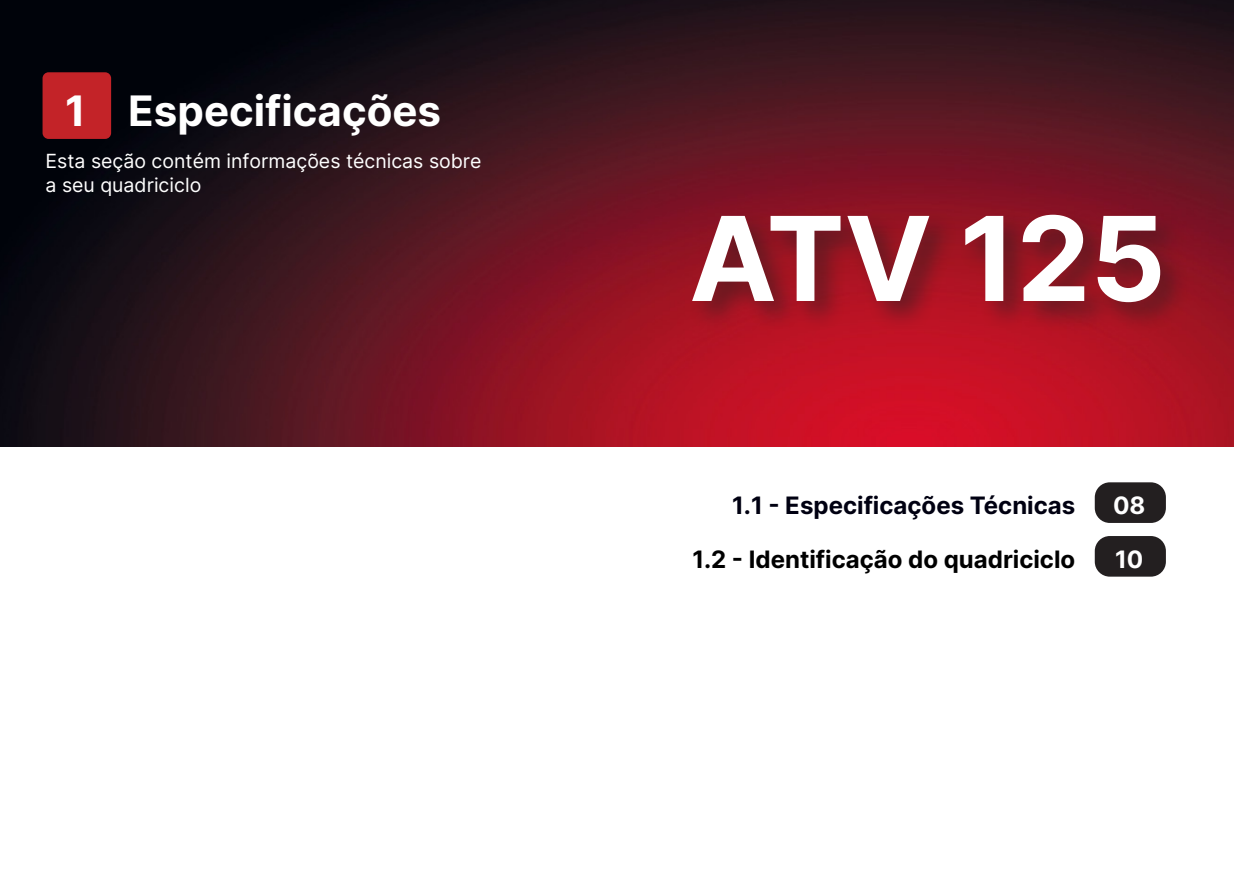
<style>
.page{position:relative;width:1234px;height:893px;background:#fff}
.page>*{position:absolute;margin:0;border:0;box-sizing:border-box;transform-origin:0 0}
.t1{font:700 117px "Inter";color:#fff}
.sub_título{font:700 42px "Inter";color:#fff}
.numero_indice{font:700 42px "Inter";color:#fff}
.numero_indice-2{font:700 24px "Inter";color:#000}
.numero_indice-3{font:700 24px "Inter";color:#001}
.numero_indice-4{font:700 24px "Inter";color:#fff}
.sub_título-2{font:19.5px/23.4px "Inter";color:#fff}
</style>
<div class="page">
<img style="left:0;top:0;width:1233px;height:446px">
<div style="left:687px;top:208px;width:503px;height:125px;background:#231f20;opacity:.5"></div>
<div style="left:1094px;top:482px;width:71px;height:41px;background:#231f20;border-radius:15px"></div>
<div style="left:1094px;top:536px;width:71px;height:41px;background:#231f20;border-radius:15px"></div>
<div style="left:43px;top:72px;width:68px;height:67px;background:#c32328;border-radius:6px"></div>
<p class="sub_título" style="left:128px;top:80px;width:314px">Especificações</p>
<p class="sub_título-2" style="left:46px;top:149px;width:437px">Esta seção contém informações técnicas sobre a seu quadriciclo</p>
<p class="numero_indice" style="left:65px;top:80px;width:22px">1</p>
<h1 class="t1" style="left:689px;top:173px;width:478px">ATV 125</h1>
<p class="numero_indice-3" style="left:732px;top:488px;width:344px">1.1 - Especificações Técnicas</p>
<p class="numero_indice-4" style="left:1112px;top:488px;width:34px">08</p>
<p class="numero_indice-4" style="left:1114px;top:542px;width:30px">10</p>
<p class="numero_indice-2" style="left:692px;top:542px;width:384px">1.2 - Identificação do quadriciclo</p>
</div>
